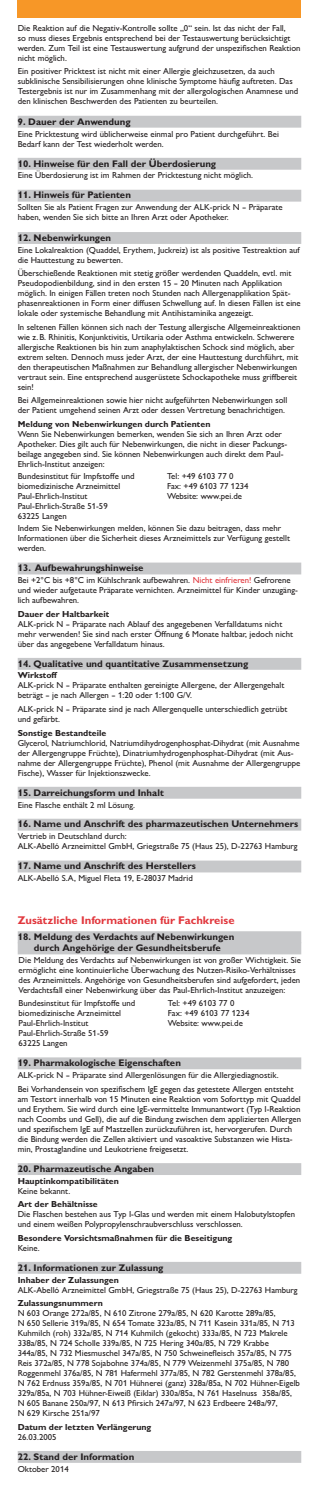
<style>
.page{position:relative;width:319px;height:1489px;background:#fff}
.page>*{position:absolute;margin:0;border:0;box-sizing:border-box;transform-origin:0 0}
.t1{font:700 11.25px "Gill Sans MT Alt Pro";color:#e1373d}
.t2{font:700 9.62px/11.2px "Gill Sans MT Alt Pro";color:#231f20;text-align:center}
.t3{font:500 8.75px/10px "Gill Sans MT Alt Pro";color:#231f20}
.t4{font:700 8.75px "Gill Sans MT Alt Pro";color:#231f20}
.s1{color:#e1373d}
</style>
<div class="page">
<div style="left:18px;top:116px;width:283px;height:12px;background:#c7c8ca"></div>
<div style="left:18px;top:158px;width:283px;height:12px;background:#c7c8ca"></div>
<div style="left:18px;top:190px;width:283px;height:12px;background:#c7c8ca"></div>
<div style="left:18px;top:232px;width:283px;height:12px;background:#c7c8ca"></div>
<div style="left:18px;top:562px;width:283px;height:12px;background:#c7c8ca"></div>
<div style="left:18px;top:658px;width:283px;height:11px;background:#c7c8ca"></div>
<div style="left:18px;top:786px;width:283px;height:12px;background:#c7c8ca"></div>
<div style="left:18px;top:818px;width:283px;height:12px;background:#c7c8ca"></div>
<div style="left:18px;top:860px;width:283px;height:12px;background:#c7c8ca"></div>
<div style="left:18px;top:1057px;width:283px;height:12px;background:#c7c8ca"></div>
<div style="left:18px;top:1163px;width:283px;height:11px;background:#c7c8ca"></div>
<div style="left:18px;top:1261px;width:283px;height:12px;background:#c7c8ca"></div>
<div style="left:18px;top:1450px;width:283px;height:12px;background:#c7c8ca"></div>
<div style="left:18px;top:0;width:283px;height:18px;background:#f79727"></div>
<div style="left:18px;top:931px;width:283px;height:12px;background:#c7c8ca"></div>
<div style="left:18px;top:942px;width:283px;height:12px;background:#c7c8ca"></div>
<p class="t3" style="left:18px;top:24px;width:284px">Die Reaktion auf die Negativ-Kontrolle sollte „0“ sein. Ist das nicht der Fall,<br>so muss dieses Ergebnis entsprechend bei der Testauswertung berücksichtigt werden. Zum Teil ist eine Testauswertung aufgrund der unspezifischen Reaktion nicht möglich.</p>
<p class="t3" style="left:18px;top:67px;width:282px">Ein positiver Pricktest ist nicht mit einer Allergie gleichzusetzen, da auch subklinische Sensibilisierungen ohne klinische Symptome häufig auftreten. Das Testergebnis ist nur im Zusammenhang mit der allergologischen Anamnese und den klinischen Beschwerden des Patienten zu beurteilen.</p>
<p class="t2" style="left:18px;top:117px;width:114px">9. Dauer der Anwendung</p>
<p class="t3" style="left:18px;top:130px;width:263px">Eine Pricktestung wird üblicherweise einmal pro Patient durchgeführt. Bei<br>Bedarf kann der Test wiederholt werden.</p>
<p class="t2" style="left:18px;top:159px;width:200px">10. Hinweise für den Fall der Überdosierung</p>
<p class="t3" style="left:18px;top:171px;width:237px">Eine Überdosierung ist im Rahmen der Pricktestung nicht möglich.</p>
<p class="t2" style="left:18px;top:191px;width:115px">11. Hinweis für Patienten</p>
<p class="t3" style="left:18px;top:203px;width:266px">Sollten Sie als Patient Fragen zur Anwendung der ALK-prick N - Präparate haben, wenden Sie sich bitte an Ihren Arzt oder Apotheker.</p>
<p class="t2" style="left:18px;top:233px;width:95px">12. Nebenwirkungen</p>
<p class="t3" style="left:18px;top:246px;width:283px">Eine Lokalreaktion (Quaddel, Erythem, Juckreiz) ist als positive Testreaktion auf die Hauttestung zu bewerten.</p>
<p class="t3" style="left:18px;top:269px;width:285px">Überschießende Reaktionen mit stetig größer werdenden Quaddeln, evtl. mit Pseudopodienbildung, sind in den ersten 15 - 20 Minuten nach Applikation möglich. In einigen Fällen treten noch Stunden nach Allergenapplikation Spät&shy;phasenreaktionen in Form einer diffusen Schwellung auf. In diesen Fällen ist eine lokale oder systemische Behandlung mit Antihistaminika angezeigt.</p>
<p class="t3" style="left:18px;top:323px;width:284px">In seltenen Fällen können sich nach der Testung allergische Allgemeinreaktionen wie z.B. Rhinitis, Konjunktivitis, Urtikaria oder Asthma entwickeln. Schwerere allergische Reaktionen bis hin zum anaphylaktischen Schock sind möglich, aber extrem selten. Dennoch muss jeder Arzt, der eine Hauttestung durchführt, mit den therapeutischen Maßnahmen zur Behandlung allergischer Nebenwirkungen vertraut sein. Eine entsprechend ausgerüstete Schockapotheke muss griffbereit sein!</p>
<p class="t3" style="left:18px;top:396px;width:271px">Bei Allgemeinreaktionen sowie hier nicht aufgeführten Nebenwirkungen soll der Patient umgehend seinen Arzt oder dessen Vertretung benachrichtigen.</p>
<p class="t4" style="left:18px;top:421px;width:194px">Meldung von Nebenwirkungen durch Patienten</p>
<p class="t3" style="left:18px;top:430px;width:271px">Wenn Sie Nebenwirkungen bemerken, wenden Sie sich an Ihren Arzt oder Apotheker. Dies gilt auch für Nebenwirkungen, die nicht in dieser Packungs&shy;beilage angegeben sind. Sie können Nebenwirkungen auch direkt dem Paul-Ehrlich-Institut anzeigen:</p>
<p class="t3" style="left:18px;top:472px;width:118px">Bundesinstitut für Impfstoffe und biomedizinische Arzneimittel<br>Paul-Ehrlich-Institut<br>Paul-Ehrlich-Straße 51-59<br>63225 Langen</p>
<p class="t3" style="left:167px;top:472px;width:83px">Tel: +49 6103 77 0<br>Fax: +49 6103 77 1234<br>Website: www.pei.de</p>
<p class="t3" style="left:18px;top:524px;width:274px">Indem Sie Nebenwirkungen melden, können Sie dazu beitragen, dass mehr<br>Informationen über die Sicherheit dieses Arzneimittels zur Verfügung gestellt werden.</p>
<p class="t2" style="left:18px;top:563px;width:127px">13. Aufbewahrungshinweise</p>
<p class="t3" style="left:18px;top:576px;width:282px">Bei +2°C bis +8°C im Kühlschrank aufbewahren. <span class="s1">Nicht einfrieren!</span> Gefrorene und wieder aufgetaute Präparate vernichten. Arzneimittel für Kinder unzugäng&shy;lich aufbewahren.</p>
<p class="t4" style="left:18px;top:611px;width:93px">Dauer der Haltbarkeit</p>
<p class="t3" style="left:18px;top:620px;width:277px">ALK-prick N - Präparate nach Ablauf des angegebenen Verfalldatums nicht mehr verwenden! Sie sind nach erster Öffnung 6 Monate haltbar, jedoch nicht über das angegebene Verfalldatum hinaus.</p>
<p class="t2" style="left:18px;top:659px;width:232px">14. Qualitative und quantitative Zusammensetzung</p>
<p class="t4" style="left:18px;top:672px;width:41px">Wirkstoff</p>
<p class="t3" style="left:18px;top:681px;width:268px">ALK-prick N - Präparate enthalten gereinigte Allergene, der Allergengehalt beträgt - je nach Allergen - 1:20 oder 1:100 G/V.</p>
<p class="t3" style="left:18px;top:705px;width:271px">ALK-prick N - Präparate sind je nach Allergenquelle unterschiedlich getrübt und gefärbt.</p>
<p class="t4" style="left:18px;top:729px;width:90px">Sonstige Bestandteile</p>
<p class="t3" style="left:18px;top:738px;width:284px">Glycerol, Natriumchlorid, Natriumdihydrogenphosphat-Dihydrat (mit Ausnahme der Allergengruppe Früchte), Dinatriumhydrogenphosphat-Dihydrat (mit Aus&shy;nahme der Allergengruppe Früchte), Phenol (mit Ausnahme der Allergengruppe Fische), Wasser für Injektionszwecke.</p>
<p class="t2" style="left:18px;top:787px;width:148px">15. Darreichungsform und Inhalt</p>
<p class="t3" style="left:18px;top:800px;width:119px">Eine Flasche enthält 2 ml Lösung.</p>
<p class="t2" style="left:18px;top:819px;width:282px">16. Name und Anschrift des pharmazeutischen Unternehmers</p>
<p class="t3" style="left:18px;top:832px;width:281px">Vertrieb in Deutschland durch:<br>ALK-Abelló Arzneimittel GmbH, Griegstraße 75 (Haus 25), D-22763 Hamburg</p>
<p class="t2" style="left:18px;top:861px;width:180px">17. Name und Anschrift des Herstellers</p>
<p class="t3" style="left:18px;top:874px;width:177px">ALK-Abelló S.A, Miguel Fleta 19, E-28037 Madrid</p>
<p class="t1" style="left:18px;top:916px;width:218px">Zusätzliche Informationen für Fachkreise</p>
<p class="t2" style="left:18px;top:932px;width:218px">18. Meldung des Verdachts auf Nebenwirkungen durch Angehörige der Gesundheitsberufe</p>
<p class="t3" style="left:19px;top:956px;width:284px">Die Meldung des Verdachts auf Nebenwirkungen ist von großer Wichtigkeit. Sie ermöglicht eine kontinuierliche Überwachung des Nutzen-Risiko-Verhältnisses des Arzneimittels. Angehörige von Gesundheitsberufen sind aufgefordert, jeden Verdachtsfall einer Nebenwirkung über das Paul-Ehrlich-Institut anzuzeigen:</p>
<p class="t3" style="left:19px;top:998px;width:118px">Bundesinstitut für Impfstoffe und biomedizinische Arzneimittel<br>Paul-Ehrlich-Institut<br>Paul-Ehrlich-Straße 51-59<br>63225 Langen</p>
<p class="t3" style="left:168px;top:998px;width:83px">Tel: +49 6103 77 0<br>Fax: +49 6103 77 1234<br>Website: www.pei.de</p>
<p class="t2" style="left:18px;top:1058px;width:165px">19. Pharmakologische Eigenschaften</p>
<p class="t3" style="left:18px;top:1069px;width:278px;line-height:13.5px">ALK-prick N - Präparate sind Allergenlösungen für die Allergiediagnostik.<br>Bei Vorhandensein von spezifischem IgE gegen das getestete Allergen entsteht</p>
<p class="t3" style="left:18px;top:1094px;width:285px">am Testort innerhalb von 15 Minuten eine Reaktion vom Soforttyp mit Quaddel und Erythem. Sie wird durch eine IgE-vermittelte Immunantwort (Typ I-Reaktion nach Coombs und Gell), die auf die Bindung zwischen dem applizierten Allergen und spezifischem IgE auf Mastzellen zurückzuführen ist, hervorgerufen. Durch die Bindung werden die Zellen aktiviert und vasoaktive Substanzen wie Hista&shy;min, Prostaglandine und Leukotriene freigesetzt.</p>
<p class="t2" style="left:18px;top:1163px;width:138px">20. Pharmazeutische Angaben</p>
<p class="t4" style="left:18px;top:1177px;width:103px">Hauptinkompatibilitäten</p>
<p class="t3" style="left:18px;top:1186px;width:54px">Keine bekannt.</p>
<p class="t4" style="left:18px;top:1201px;width:82px">Art der Behältnisse</p>
<p class="t3" style="left:18px;top:1210px;width:279px">Die Flaschen bestehen aus Typ I-Glas und werden mit einem Halobutylstopfen und einem weißen Polypropylenschraubverschluss verschlossen.</p>
<p class="t4" style="left:18px;top:1234px;width:216px">Besondere Vorsichtsmaßnahmen für die Beseitigung</p>
<p class="t3" style="left:18px;top:1243px;width:23px">Keine.</p>
<p class="t2" style="left:18px;top:1262px;width:147px">21. Informationen zur Zulassung</p>
<p class="t4" style="left:18px;top:1276px;width:103px">Inhaber der Zulassungen</p>
<p class="t3" style="left:18px;top:1285px;width:281px">ALK-Abelló Arzneimittel GmbH, Griegstraße 75 (Haus 25), D-22763 Hamburg</p>
<p class="t4" style="left:18px;top:1299px;width:87px">Zulassungsnummern</p>
<p class="t3" style="left:18px;top:1308px;width:284px">N 603 Orange 272a/85, N 610 Zitrone 279a/85, N 620 Karotte 289a/85,<br>N 650 Sellerie 319a/85, N 654 Tomate 323a/85, N 711 Kasein 331a/85, N 713<br>Kuhmilch (roh) 332a/85, N 714 Kuhmilch (gekocht) 333a/85, N 723 Makrele 338a/85, N 724 Scholle 339a/85, N 725 Hering 340a/85, N 729 Krabbe 344a/85, N 732 Miesmuschel 347a/85, N 750 Schweinefleisch 357a/85, N 775<br>Reis 372a/85, N 778 Sojabohne 374a/85, N 779 Weizenmehl 375a/85, N 780<br>Roggenmehl 376a/85, N 781 Hafermehl 377a/85, N 782 Gerstenmehl 378a/85, N 762 Erdnuss 359a/85, N 701 Hühnerei (ganz) 328a/85a, N 702 Hühner-Eigelb 329a/85a, N 703 Hühner-Eiweiß (Eiklar) 330a/85a, N 761 Haselnuss 358a/85, N 605 Banane 250a/97, N 613 Pfirsich 247a/97, N 623 Erdbeere 248a/97,<br>N 629 Kirsche 251a/97</p>
<p class="t4" style="left:18px;top:1423px;width:135px">Datum der letzten Verlängerung</p>
<p class="t3" style="left:18px;top:1432px;width:40px">26.03.2005</p>
<p class="t2" style="left:18px;top:1451px;width:118px">22. Stand der Information</p>
<p class="t3" style="left:18px;top:1464px;width:53px">Oktober 2014</p>
</div>
